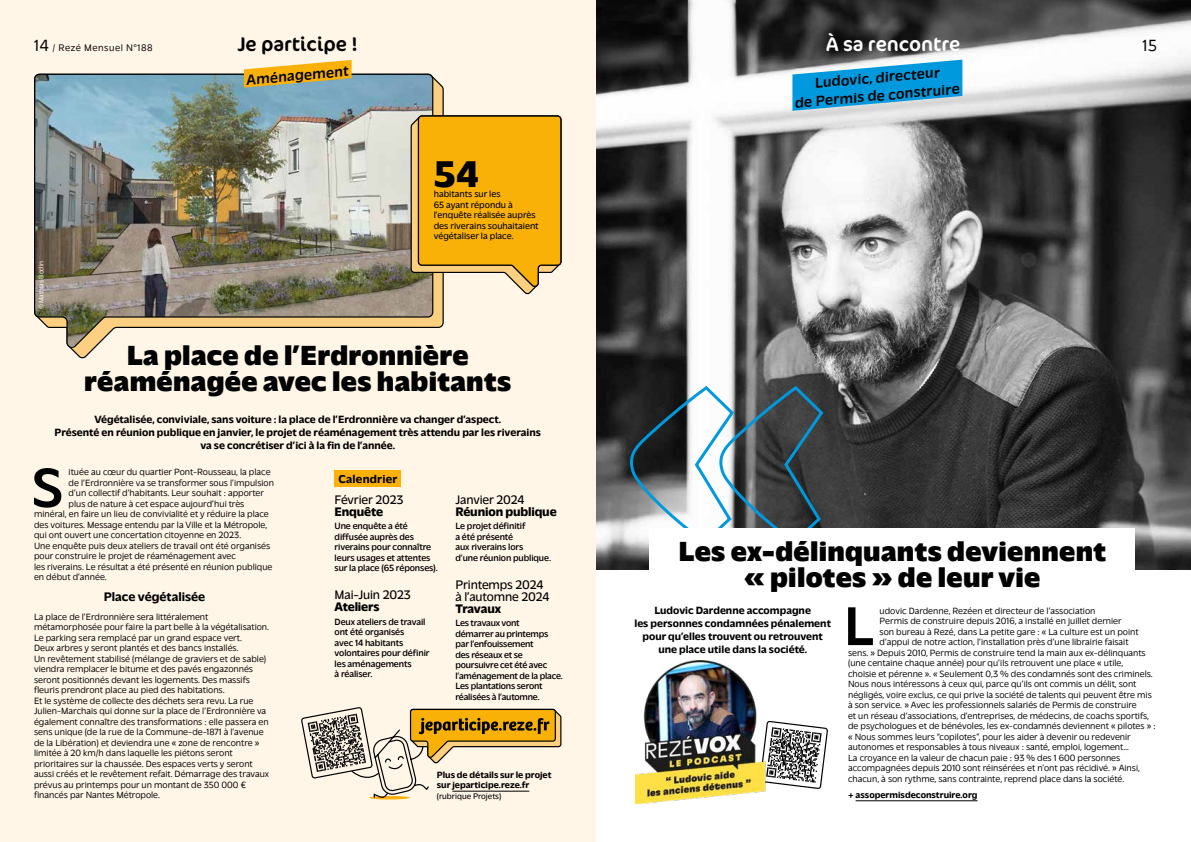
<style>
.page{position:relative;width:1191px;height:842px;background:#fff}
.page>*{position:absolute;margin:0;border:0;box-sizing:border-box;transform-origin:0 0}
.t1{font:500 57.2px "Massilia";color:#000}
.t2{font:800 39px "Massilia";color:#000}
.t3{font:900 29px/26px "Massilia";letter-spacing:.01em;color:#000;text-align:center}
.t4{font:20px "Cocon Pro";color:#fff}
.t5{font:20px "Cocon Pro";color:#000}
.t6{font:200 17px "Massilia";color:#000}
.t7{font:500 15px/18px "Massilia";color:#000;text-align:center}
.t8{font:300 13px/12px "Massilia";letter-spacing:-.01em;color:#000}
.t9{font:800 13px "Massilia";letter-spacing:-.01em;color:#000}
.t10{font:700 13px "Massilia";color:#000}
.t11{font:700 12px "Massilia";letter-spacing:.02em;color:#000}
.t12{font:700 11px/13px "Massilia";color:#000;text-align:center}
.t13{font:200 10px "Massilia";letter-spacing:.05em;color:#000}
.t14{font:200 9.5px/10.5px "Massilia";color:#000}
.t15{font:9.5px/10.5px "Massilia";letter-spacing:-.015em;color:#000}
.t16{font:300 9.5px/10.5px "Massilia";color:#000}
.t17{font:700 9.5px/10.5px "Massilia";color:#000}
.t18{font:300 8.5px "Massilia";color:#000}
.t19{font:200 7px "Massilia";color:#fff}
.s1{font-size:17px}
</style>
<div class="page">
<img style="left:595px;top:0;width:596px;height:569px">
<hr style="left:855px;top:801px;width:122px;height:1px;background:#000">
<svg style="left:628px;top:384px;width:197px;height:162px"></svg>
<div style="left:649px;top:528px;width:486px;height:75px;background:#fff"></div>
<svg style="left:792px;top:60px;width:170px;height:51px;background:#3daada"></svg>
<div style="left:0;top:0;width:595px;height:842px;background:#fff6e8"></div>
<svg style="left:71px;top:77px;width:373px;height:282px"></svg>
<img style="left:34px;top:73px;width:400px;height:276px">
<svg style="left:410px;top:115px;width:152px;height:181px;background:#eaaf26"></svg>
<div style="left:334px;top:470px;width:67px;height:16px;background:#f9b108"></div>
<svg style="left:244px;top:60px;width:107px;height:28px"></svg>
<svg style="left:301px;top:707px;width:261px;height:92px"></svg>
<img style="left:635px;top:661px;width:230px;height:143px">
<p class="t13" style="left:34px;top:41px;width:120px"><span class="s1">14</span> / Rezé Mensuel N°188</p>
<p class="t19" style="left:36px;top:309px;width:49px;rotate:-90deg">©Mathias Bodin</p>
<h3 class="t5" style="left:238px;top:31px;width:122px">Je participe !</h3>
<h3 class="t7" style="left:245px;top:69px;width:104px;rotate:-5deg">Aménagement</h3>
<h2 class="t2" style="left:434px;top:147px;width:47px">54</h2>
<p class="t16" style="left:434px;top:188px;width:106px">habitants sur les<br>65 ayant répondu à l’enquête réalisée auprès des riverains souhaitaient végétaliser la place.</p>
<h3 class="t3" style="left:84px;top:340px;width:428px">La place de l’Erdronnière réaménagée avec les habitants</h3>
<p class="t12" style="left:55px;top:412px;width:488px">Végétalisée, conviviale, sans voiture : la place de l’Erdronnière va changer d’aspect.<br>Présenté en réunion publique en janvier, le projet de réaménagement très attendu par les riverains va se concrétiser d’ici à la fin de l’année.</p>
<h1 class="t1" style="left:32px;top:448px;width:33px">S</h1>
<p class="t14" style="left:69px;top:466px;width:203px">ituée au cœur du quartier Pont-Rousseau, la place</p>
<p class="t14" style="left:69px;top:476px;width:207px">de l’Erdronnière va se transformer sous l’impulsion</p>
<p class="t14" style="left:69px;top:487px;width:197px">d’un collectif d’habitants. Leur souhait : apporter</p>
<p class="t14" style="left:69px;top:497px;width:177px">plus de nature à cet espace aujourd’hui très</p>
<p class="t14" style="left:34px;top:508px;width:236px">minéral, en faire un lieu de convivialité et y réduire la place</p>
<p class="t14" style="left:34px;top:518px;width:235px">des voitures. Message entendu par la Ville et la Métropole,</p>
<p class="t14" style="left:34px;top:529px;width:209px">qui ont ouvert une concertation citoyenne en 2023.</p>
<p class="t14" style="left:34px;top:539px;width:238px">Une enquête puis deux ateliers de travail ont été organisés</p>
<p class="t14" style="left:34px;top:550px;width:203px">pour construire le projet de réaménagement avec</p>
<p class="t14" style="left:34px;top:560px;width:240px">les riverains. Le résultat a été présenté en réunion publique</p>
<p class="t14" style="left:34px;top:571px;width:74px">en début d’année.</p>
<h3 class="t10" style="left:104px;top:587px;width:103px">Place végétalisée</h3>
<p class="t14" style="left:34px;top:610px;width:237px">La place de l’Erdronnière sera littéralement métamorphosée pour faire la part belle à la végétalisation.<br>Le parking sera remplacé par un grand espace vert.<br>Deux arbres y seront plantés et des bancs installés.<br>Un revêtement stabilisé (mélange de graviers et de sable) viendra remplacer le bitume et des pavés engazonnés seront positionnés devant les logements. Des massifs fleuris prendront place au pied des habitations.<br>Et le système de collecte des déchets sera revu. La rue Julien-Marchais qui donne sur la place de l’Erdronnière va également connaître des transformations : elle passera en sens unique (de la rue de la Commune-de-1871 à l’avenue de la Libération) et deviendra une « zone de rencontre » limitée à 20 km/h dans laquelle les piétons seront prioritaires sur la chaussée. Des espaces verts y seront aussi créés et le revêtement refait. Démarrage des travaux prévus au printemps pour un montant de 350 000 € financés par Nantes Métropole.</p>
<p class="t11" style="left:338px;top:470px;width:61px">Calendrier</p>
<h3 class="t8" style="left:334px;top:492px;width:70px">Février 2023</h3>
<h3 class="t9" style="left:334px;top:503px;width:50px">Enquête</h3>
<p class="t15" style="left:334px;top:520px;width:105px">Une enquête a été diffusée auprès des riverains pour connaître leurs usages et attentes sur la place (65 réponses).</p>
<h3 class="t8" style="left:334px;top:588px;width:78px">Mai-Juin 2023</h3>
<h3 class="t9" style="left:334px;top:598px;width:46px">Ateliers</h3>
<p class="t15" style="left:334px;top:615px;width:96px">Deux ateliers de travail ont été organisés<br>avec 14 habitants volontaires pour définir les aménagements<br>à réaliser.</p>
<h3 class="t8" style="left:455px;top:492px;width:71px">Janvier 2024</h3>
<h3 class="t9" style="left:455px;top:503px;width:103px">Réunion publique</h3>
<p class="t15" style="left:455px;top:520px;width:97px">Le projet définitif<br>a été présenté<br>aux riverains lors<br>d’une réunion publique.</p>
<h3 class="t8" style="left:455px;top:577px;width:96px">Printemps 2024 à l’automne 2024</h3>
<h3 class="t9" style="left:455px;top:600px;width:47px">Travaux</h3>
<p class="t15" style="left:455px;top:617px;width:109px">Les travaux vont<br>démarrer au printemps par l’enfouissement<br>des réseaux et se poursuivre cet été avec l’aménagement de la place.<br>Les plantations seront réalisées à l’automne.</p>
<p class="t17" style="left:437px;top:768px;width:116px">Plus de détails sur le projet sur jeparticipe.reze.fr</p>
<p class="t18" style="left:437px;top:790px;width:66px">(rubrique Projets)</p>
<h3 class="t4" style="left:826px;top:31px;width:136px">À sa rencontre</h3>
<h3 class="t7" style="left:792px;top:75px;width:167px;rotate:-5deg">Ludovic, directeur<br>de Permis de construire</h3>
<h3 class="t6" style="left:1142px;top:34px;width:16px">15</h3>
<h3 class="t3" style="left:678px;top:536px;width:429px">Les ex-délinquants deviennent « pilotes » de leur vie</h3>
<p class="t12" style="left:634px;top:603px;width:198px">Ludovic Dardenne accompagne<br>les personnes condamnées pénalement pour qu’elles trouvent ou retrouvent une place utile dans la société.</p>
<h1 class="t1" style="left:844px;top:587px;width:31px">L</h1>
<p class="t14" style="left:879px;top:604px;width:217px">udovic Dardenne, Rezéen et directeur de l’association</p>
<p class="t14" style="left:879px;top:615px;width:244px">Permis de construire depuis 2016, a installé en juillet dernier</p>
<p class="t14" style="left:879px;top:625px;width:260px">son bureau à Rezé, dans La petite gare : « La culture est un point</p>
<p class="t14" style="left:879px;top:636px;width:250px">d’appui de notre action, l’installation près d’une librairie faisait</p>
<p class="t14" style="left:848px;top:646px;width:299px">sens. » Depuis 2010, Permis de construire tend la main aux ex-délinquants</p>
<p class="t14" style="left:848px;top:657px;width:277px">(une centaine chaque année) pour qu’ils retrouvent une place « utile,</p>
<p class="t14" style="left:848px;top:667px;width:306px">choisie et pérenne ». « Seulement 0,3 % des condamnés sont des criminels.</p>
<p class="t14" style="left:848px;top:678px;width:290px">Nous nous intéressons à ceux qui, parce qu’ils ont commis un délit, sont</p>
<p class="t14" style="left:848px;top:688px;width:305px">négligés, voire exclus, ce qui prive la société de talents qui peuvent être mis</p>
<p class="t14" style="left:848px;top:699px;width:290px">à son service. » Avec les professionnels salariés de Permis de construire</p>
<p class="t14" style="left:848px;top:709px;width:303px">et un réseau d’associations, d’entreprises, de médecins, de coachs sportifs,</p>
<p class="t14" style="left:848px;top:720px;width:309px">de psychologues et de bénévoles, les ex-condamnés deviennent « pilotes » :</p>
<p class="t14" style="left:848px;top:730px;width:284px">« Nous sommes leurs “copilotes”, pour les aider à devenir ou redevenir</p>
<p class="t14" style="left:848px;top:741px;width:282px">autonomes et responsables à tous niveaux : santé, emploi, logement…</p>
<p class="t14" style="left:848px;top:751px;width:274px">La croyance en la valeur de chacun paie : 93 % des 1 600 personnes</p>
<p class="t14" style="left:848px;top:762px;width:293px">accompagnées depuis 2010 sont réinsérées et n’ont pas récidivé. » Ainsi,</p>
<p class="t14" style="left:848px;top:772px;width:278px">chacun, à son rythme, sans contrainte, reprend place dans la société.</p>
<p class="t17" style="left:848px;top:788px;width:131px">+ assopermisdeconstruire.org</p>
</div>
